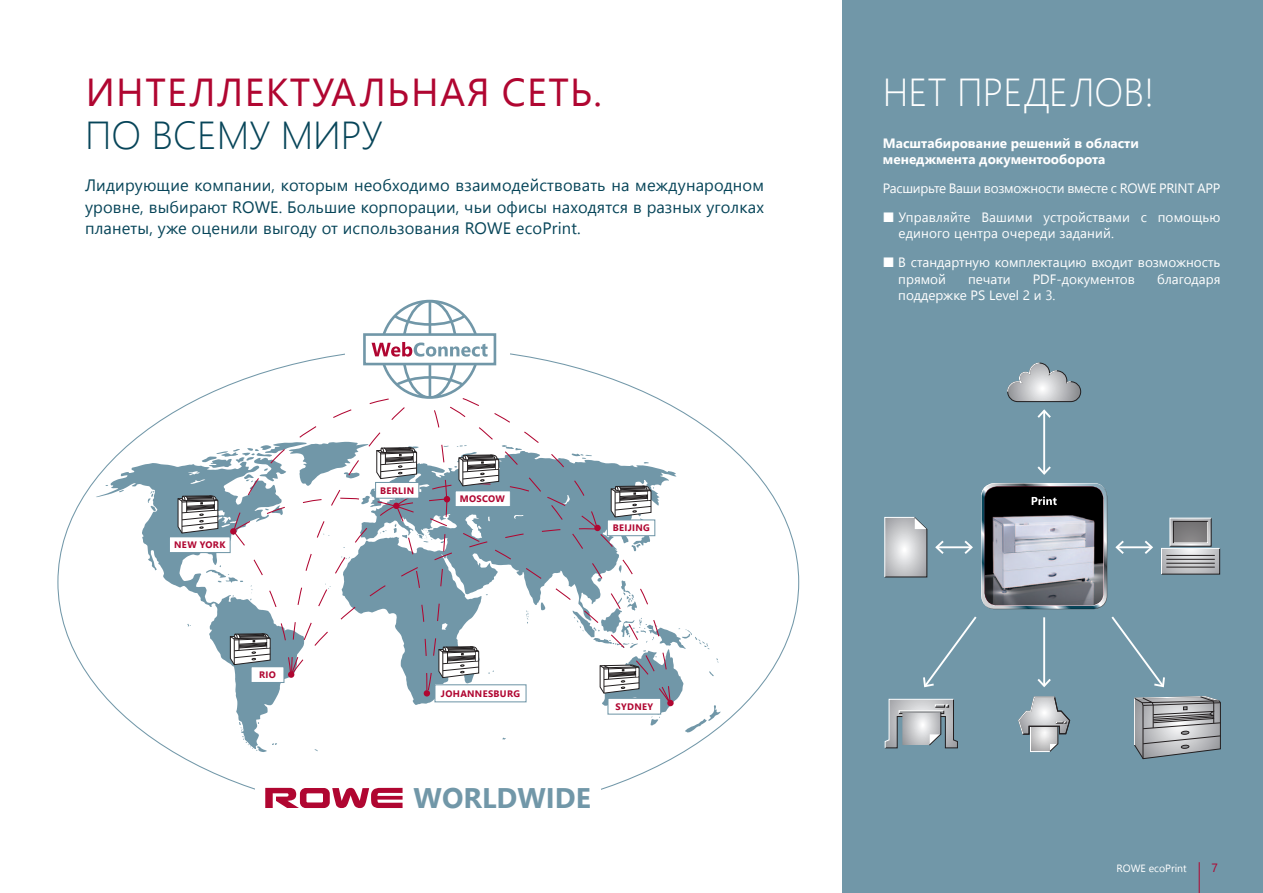
<style>
.page{position:relative;width:1263px;height:893px;background:#fff}
.page>*{position:absolute;margin:0;border:0;box-sizing:border-box;transform-origin:0 0}
.t1{font:39px "Segoe UI";letter-spacing:.035em;color:#b00631}
.t2{font:300 39px "Segoe UI";color:#fff}
.t3{font:300 39px "Segoe UI";color:#074559}
.t4{font:700 28.35px "Segoe UI";color:#7197a8}
.t5{font:16.5px/21.3px "Segoe UI";letter-spacing:.01em;color:#074559;text-align:justify}
.t6{font:13.5px/16.2px "Segoe UI";color:#fff}
.t7{font:700 13.5px/16.2px "Segoe UI";color:#fff}
.t8{font:13.5px "Segoe UI";letter-spacing:-.02em;color:#fff}
.t9{font:12px "Segoe UI";color:#b00631}
.t10{font:10.5px "Segoe UI";color:#fff}
.t11{font:700 9.3px "Segoe UI";letter-spacing:.035em;color:#b00631}
.s1{font-weight:700}
</style>
<div class="page">
<div style="left:842px;top:0;width:421px;height:893px;background:#7197a8"></div>
<hr style="left:1199px;top:862px;width:1px;height:31px;background:#b00631">
<svg style="left:95px;top:442px;width:626px;height:310px"></svg>
<div style="left:667px;top:700px;width:7px;height:6px;background:#b00631;border-radius:50%"></div>
<div style="left:169px;top:537px;width:61px;height:16px;background:#fff"></div>
<div style="left:169px;top:536px;width:62px;height:17px;border:1px solid #7197a8"></div>
<div style="left:608px;top:698px;width:53px;height:16px;background:#fff"></div>
<div style="left:607px;top:698px;width:54px;height:17px;border:1px solid #7197a8"></div>
<svg style="left:265px;top:788px;width:138px;height:20px"></svg>
<svg style="left:178px;top:495px;width:40px;height:38px"></svg>
<hr style="left:1043px;top:411px;width:2px;height:62px;background:#fff">
<svg style="left:1037px;top:464px;width:14px;height:11px"></svg>
<svg style="left:1037px;top:409px;width:14px;height:11px"></svg>
<svg style="left:885px;top:699px;width:73px;height:49px"></svg>
<svg style="left:1018px;top:696px;width:52px;height:56px"></svg>
<svg style="left:1134px;top:696px;width:87px;height:63px;background:#9ea1a5"></svg>
<svg style="left:1007px;top:363px;width:74px;height:39px"></svg>
<svg style="left:884px;top:483px;width:336px;height:205px"></svg>
<svg style="left:230px;top:301px;width:441px;height:403px"></svg>
<h1 class="t1" style="left:86px;top:63px;width:518px">ИНТЕЛЛЕКТУАЛЬНАЯ СЕТЬ.</h1>
<h1 class="t3" style="left:85px;top:108px;width:299px">ПО ВСЕМУ МИРУ</h1>
<p class="t5" style="left:85px;top:174px;width:680px">Лидирующие компании, которым необходимо взаимодействовать на международном уровне, выбирают ROWE. Большие корпорации, чьи офисы находятся в разных уголках планеты, уже оценили выгоду от использования ROWE ecoPrint.</p>
<p class="t11" style="left:174px;top:538px;width:53px">NEW YORK</p>
<p class="t11" style="left:259px;top:668px;width:18px">RIO</p>
<p class="t11" style="left:380px;top:483px;width:35px">BERLIN</p>
<p class="t11" style="left:460px;top:492px;width:47px">MOSCOW</p>
<p class="t11" style="left:613px;top:521px;width:39px">BEIJING</p>
<p class="t11" style="left:441px;top:686px;width:81px">JOHANNESBURG</p>
<p class="t11" style="left:615px;top:699px;width:39px">SYDNEY</p>
<h2 class="t4" style="left:414px;top:777px;width:179px">WORLDWIDE</h2>
<h1 class="t2" style="left:883px;top:66px;width:273px">НЕТ ПРЕДЕЛОВ!</h1>
<p class="t7" style="left:883px;top:135px;width:257px">Масштабирование решений в области менеджмента документооборота</p>
<p class="t8" style="left:883px;top:178px;width:339px">Расширьте Ваши возможности вместе с ROWE PRINT APP</p>
<p class="t6" style="left:898px;top:209px;width:323px;text-indent:-16px"><span class="s1">■</span> Управляйте Вашими устройствами с помощью единого центра очереди заданий.</p>
<p class="t6" style="left:898px;top:254px;width:324px;text-indent:-15px"><span class="s1">■</span> В стандартную комплектацию входит возможность прямой</p>
<p class="t6" style="left:968px;top:270px;width:44px">печати</p>
<p class="t6" style="left:1033px;top:270px;width:104px">PDF-документов</p>
<p class="t6" style="left:1157px;top:270px;width:65px">благодаря</p>
<p class="t6" style="left:898px;top:286px;width:159px">поддержке PS Level 2 и 3.</p>
<p class="t10" style="left:1117px;top:860px;width:72px">ROWE ecoPrint</p>
<p class="t9" style="left:1211px;top:858px;width:8px">7</p>
</div>
